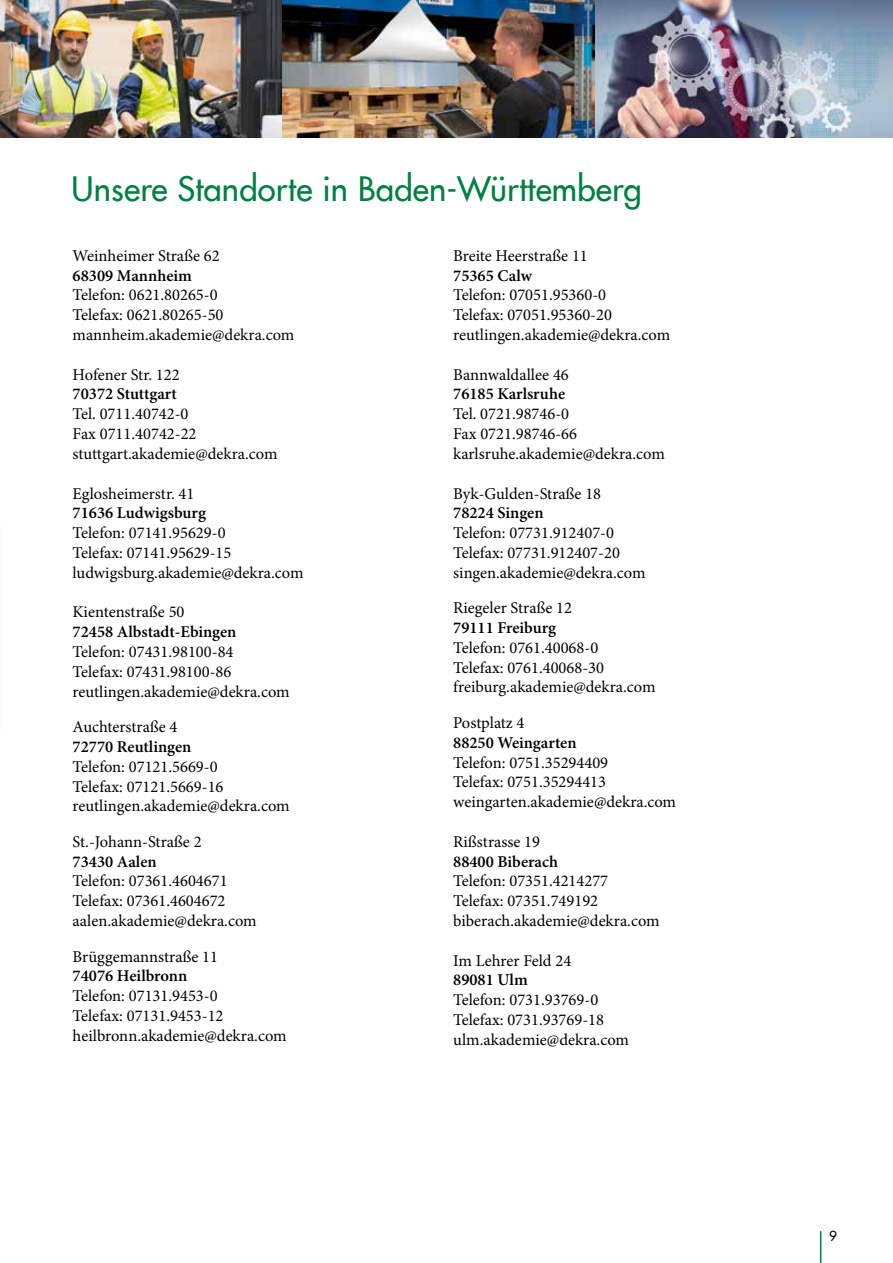
<style>
.page{position:relative;width:893px;height:1263px;background:#fff}
.page>*{position:absolute;margin:0;border:0;box-sizing:border-box;transform-origin:0 0}
.t1{font:500 33px "Futura Com";letter-spacing:.005em;color:#008142}
.t2{font:16.5px/19.8px "Minion Pro";color:#000}
.t3{font:600 16.5px "Minion Pro";color:#000}
.t4{font:500 13.5px "Futura Com";color:#000}
</style>
<div class="page">
<hr style="left:820px;top:1231px;width:1px;height:32px;background:#008142">
<img style="left:0;top:0;width:283px;height:137px">
<img style="left:283px;top:0;width:312px;height:137px">
<img style="left:595px;top:0;width:298px;height:137px">
<h1 class="t1" style="left:72px;top:164px;width:572px">Unsere Standorte in Baden-Württemberg</h1>
<p class="t2" style="left:73px;top:246px;width:148px">Weinheimer Straße 62</p>
<p class="t3" style="left:73px;top:264px;width:121px">68309 Mannheim</p>
<p class="t2" style="left:73px;top:285px;width:223px">Telefon: 0621.80265-0<br>Telefax: 0621.80265-50 mannheim.akademie@dekra.com</p>
<p class="t2" style="left:73px;top:365px;width:109px">Hofener Str. 122</p>
<p class="t3" style="left:73px;top:383px;width:106px">70372 Stuttgart</p>
<p class="t2" style="left:73px;top:404px;width:206px">Tel. 0711.40742-0<br>Fax 0711.40742-22 stuttgart.akademie@dekra.com</p>
<p class="t2" style="left:73px;top:483px;width:123px">Eglosheimerstr. 41</p>
<p class="t3" style="left:73px;top:502px;width:135px">71636 Ludwigsburg</p>
<p class="t2" style="left:73px;top:523px;width:232px">Telefon: 07141.95629-0<br>Telefax: 07141.95629-15 ludwigsburg.akademie@dekra.com</p>
<p class="t2" style="left:73px;top:602px;width:113px">Kientenstraße 50</p>
<p class="t3" style="left:73px;top:620px;width:165px">72458 Albstadt-Ebingen</p>
<p class="t2" style="left:73px;top:642px;width:219px">Telefon: 07431.98100-84<br>Telefax: 07431.98100-86 reutlingen.akademie@dekra.com</p>
<p class="t2" style="left:73px;top:717px;width:106px">Auchterstraße 4</p>
<p class="t3" style="left:73px;top:735px;width:120px">72770 Reutlingen</p>
<p class="t2" style="left:73px;top:757px;width:219px">Telefon: 07121.5669-0<br>Telefax: 07121.5669-16 reutlingen.akademie@dekra.com</p>
<p class="t2" style="left:73px;top:832px;width:131px">St.-Johann-Straße 2</p>
<p class="t3" style="left:73px;top:850px;width:86px">73430 Aalen</p>
<p class="t2" style="left:73px;top:871px;width:186px">Telefon: 07361.4604671<br>Telefax: 07361.4604672 aalen.akademie@dekra.com</p>
<p class="t2" style="left:73px;top:946px;width:147px">Brüggemannstraße 11</p>
<p class="t3" style="left:73px;top:965px;width:116px">74076 Heilbronn</p>
<p class="t2" style="left:73px;top:986px;width:216px">Telefon: 07131.9453-0<br>Telefax: 07131.9453-12 heilbronn.akademie@dekra.com</p>
<p class="t2" style="left:453px;top:246px;width:136px">Breite Heerstraße 11</p>
<p class="t3" style="left:453px;top:264px;width:80px">75365 Calw</p>
<p class="t2" style="left:453px;top:285px;width:219px">Telefon: 07051.95360-0<br>Telefax: 07051.95360-20 reutlingen.akademie@dekra.com</p>
<p class="t2" style="left:453px;top:365px;width:117px">Bannwaldallee 46</p>
<p class="t3" style="left:453px;top:383px;width:113px">76185 Karlsruhe</p>
<p class="t2" style="left:453px;top:404px;width:213px">Tel. 0721.98746-0<br>Fax 0721.98746-66 karlsruhe.akademie@dekra.com</p>
<p class="t2" style="left:453px;top:483px;width:150px">Byk-Gulden-Straße 18</p>
<p class="t3" style="left:453px;top:502px;width:92px">78224 Singen</p>
<p class="t2" style="left:453px;top:523px;width:194px">Telefon: 07731.912407-0<br>Telefax: 07731.912407-20 singen.akademie@dekra.com</p>
<p class="t2" style="left:453px;top:598px;width:120px">Riegeler Straße 12</p>
<p class="t3" style="left:453px;top:616px;width:104px">79111 Freiburg</p>
<p class="t2" style="left:453px;top:638px;width:204px">Telefon: 0761.40068-0<br>Telefax: 0761.40068-30 freiburg.akademie@dekra.com</p>
<p class="t2" style="left:453px;top:713px;width:73px">Postplatz 4</p>
<p class="t3" style="left:453px;top:731px;width:125px">88250 Weingarten</p>
<p class="t2" style="left:453px;top:752px;width:224px">Telefon: 0751.35294409<br>Telefax: 0751.35294413 weingarten.akademie@dekra.com</p>
<p class="t2" style="left:453px;top:832px;width:88px">Rißstrasse 19</p>
<p class="t3" style="left:453px;top:850px;width:106px">88400 Biberach</p>
<p class="t2" style="left:453px;top:871px;width:208px">Telefon: 07351.4214277<br>Telefax: 07351.749192 biberach.akademie@dekra.com</p>
<p class="t2" style="left:453px;top:950px;width:120px">Im Lehrer Feld 24</p>
<p class="t3" style="left:453px;top:969px;width:76px">89081 Ulm</p>
<p class="t2" style="left:453px;top:990px;width:177px">Telefon: 0731.93769-0<br>Telefax: 0731.93769-18 ulm.akademie@dekra.com</p>
<p class="t4" style="left:829px;top:1226px;width:9px">9</p>
</div>
